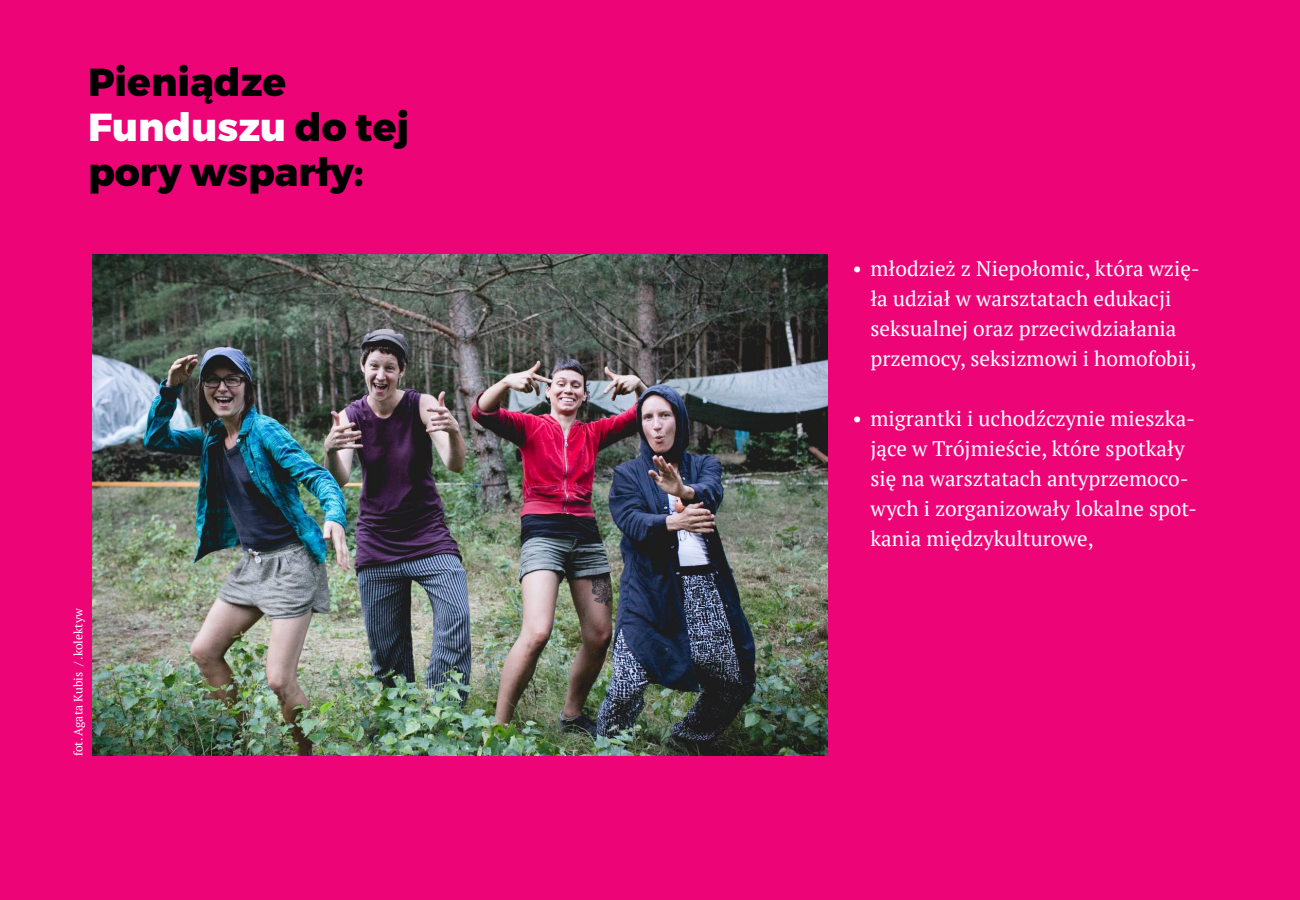
<style>
.page{position:relative;width:1300px;height:900px;background:#ed0578}
.page>*{position:absolute;margin:0;border:0;box-sizing:border-box;transform-origin:0 0}
.t1{font:800 39px/45px "Montserrat";color:#000}
.t2{font:21px/30px "PT Serif";color:#fff}
.t3{font:12px "PT Serif";color:#fff}
.s1{color:#fff}
</style>
<div class="page">
<img style="left:92px;top:254px;width:736px;height:502px">
<h1 class="t1" style="left:88px;top:61px;width:323px">Pieniądze<br><span class="s1">Funduszu</span> do tej pory wsparły:</h1>
<p class="t3" style="left:71px;top:756px;width:150px;rotate:-90deg">fot. Agata Kubis / .kolektyw</p>
<p class="t2" style="left:870px;top:253px;width:331px;text-indent:-18px">• młodzież z Niepołomic, która wzię&shy;ła udział w warsztatach edukacji seksualnej oraz przeciwdziałania przemocy, seksizmowi i homofobii,</p>
<p class="t2" style="left:870px;top:403px;width:328px;text-indent:-18px">• migrantki i uchodźczynie mieszka&shy;jące w Trójmieście, które spotkały się na warsztatach antyprzemoco&shy;wych i zorganizowały lokalne spot&shy;kania międzykulturowe,</p>
</div>
